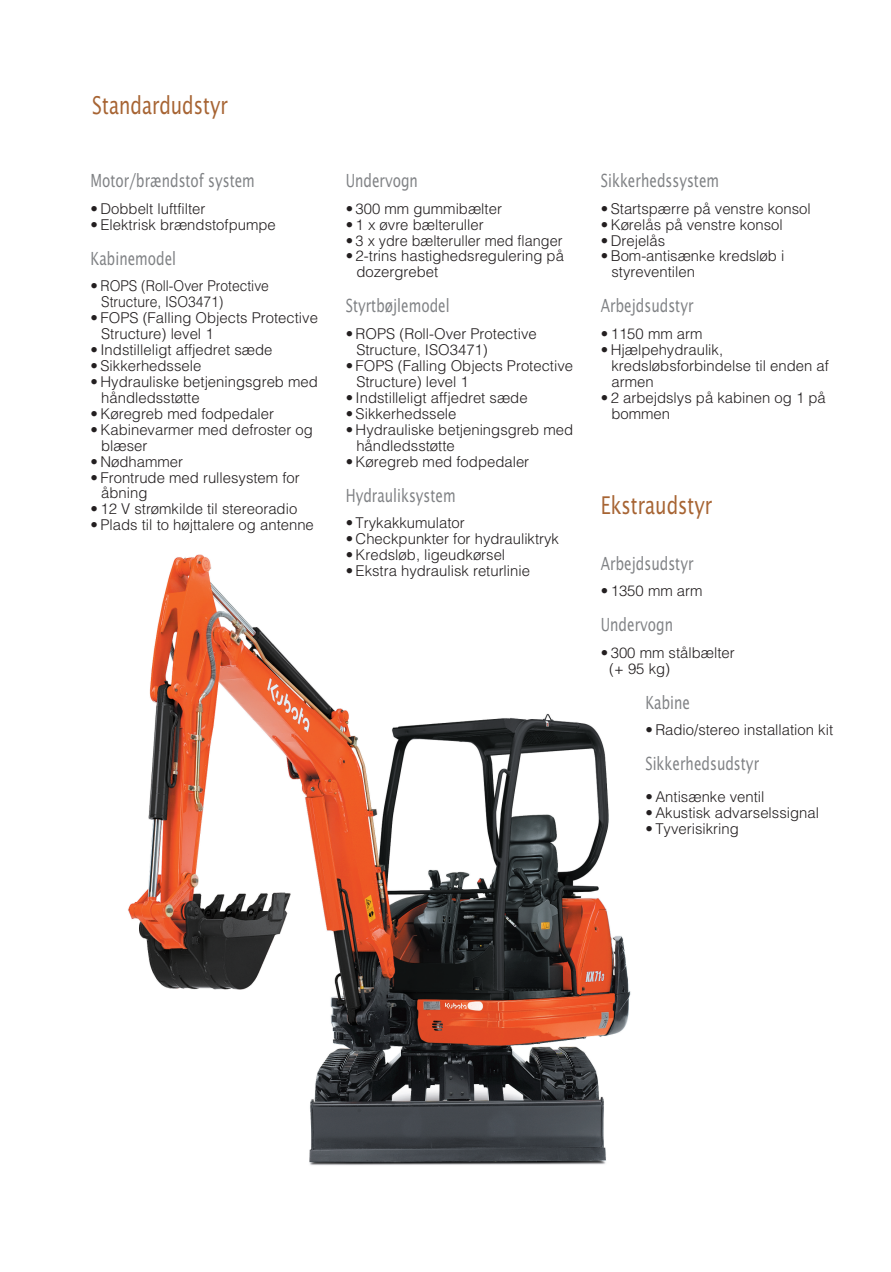
<style>
.page{position:relative;width:891px;height:1272px;background:#fff}
.page>*{position:absolute;margin:0;border:0;box-sizing:border-box;transform-origin:0 0}
.t1{font:24.45px "Lucida Sans";color:#a76433;scale:.75 1}
.t2{font:18.15px "Lucida Sans";color:#808285;scale:.75 1}
.t3{font:300 14.85px/15.9px "Helvetica";color:#231f20}
</style>
<div class="page">
<img style="left:128px;top:554px;width:503px;height:611px">
<h1 class="t1" style="left:92px;top:95px;width:182px">Standardudstyr</h1>
<p class="t2" style="left:91px;top:173px;width:221px">Motor/brændstof system</p>
<p class="t3" style="left:91px;top:202px;width:116px">• Dobbelt luftfilter</p>
<p class="t3" style="left:91px;top:218px;width:187px">• Elektrisk brændstofpumpe</p>
<p class="t2" style="left:91px;top:251px;width:116px">Kabinemodel</p>
<p class="t3" style="left:101px;top:279px;width:169px;text-indent:-11px">• ROPS (Roll-Over Protective<br>Structure, ISO3471)</p>
<p class="t3" style="left:101px;top:311px;width:218px;text-indent:-11px">• FOPS (Falling Objects Protective<br>Structure) level 1</p>
<p class="t3" style="left:91px;top:343px;width:183px">• Indstilleligt affjedret sæde</p>
<p class="t3" style="left:91px;top:359px;width:112px">• Sikkerhedssele</p>
<p class="t3" style="left:101px;top:375px;width:218px;text-indent:-11px">• Hydrauliske betjeningsgreb med håndledsstøtte</p>
<p class="t3" style="left:91px;top:407px;width:185px">• Køregreb med fodpedaler</p>
<p class="t3" style="left:101px;top:423px;width:213px;text-indent:-11px">• Kabinevarmer med defroster og blæser</p>
<p class="t3" style="left:91px;top:455px;width:94px">• Nødhammer</p>
<p class="t3" style="left:101px;top:471px;width:200px;text-indent:-11px">• Frontrude med rullesystem for åbning</p>
<p class="t3" style="left:91px;top:503px;width:208px">• 12 V strømkilde til stereoradio</p>
<p class="t3" style="left:91px;top:519px;width:225px">• Plads til to højttalere og antenne</p>
<p class="t2" style="left:346px;top:173px;width:98px">Undervogn</p>
<p class="t3" style="left:346px;top:202px;width:158px">• 300 mm gummibælter</p>
<p class="t3" style="left:346px;top:218px;width:140px">• 1 x øvre bælteruller</p>
<p class="t3" style="left:346px;top:234px;width:218px">• 3 x ydre bælteruller med flanger</p>
<p class="t3" style="left:356px;top:250px;width:209px;text-indent:-11px">• 2-trins hastighedsregulering på dozergrebet</p>
<p class="t2" style="left:346px;top:298px;width:140px">Styrtbøjlemodel</p>
<p class="t3" style="left:356px;top:327px;width:182px;text-indent:-11px">• ROPS (Roll-Over Protective<br>Structure, ISO3471)</p>
<p class="t3" style="left:356px;top:359px;width:218px;text-indent:-11px">• FOPS (Falling Objects Protective<br>Structure) level 1</p>
<p class="t3" style="left:346px;top:391px;width:183px">• Indstilleligt affjedret sæde</p>
<p class="t3" style="left:346px;top:407px;width:112px">• Sikkerhedssele</p>
<p class="t3" style="left:356px;top:423px;width:218px;text-indent:-11px">• Hydrauliske betjeningsgreb med håndledsstøtte</p>
<p class="t3" style="left:346px;top:455px;width:185px">• Køregreb med fodpedaler</p>
<p class="t2" style="left:346px;top:488px;width:148px">Hydrauliksystem</p>
<p class="t3" style="left:346px;top:516px;width:121px">• Trykakkumulator</p>
<p class="t3" style="left:346px;top:532px;width:215px">• Checkpunkter for hydrauliktryk</p>
<p class="t3" style="left:346px;top:548px;width:161px">• Kredsløb, ligeudkørsel</p>
<p class="t3" style="left:346px;top:564px;width:186px">• Ekstra hydraulisk returlinie</p>
<p class="t2" style="left:601px;top:173px;width:159px">Sikkerhedssystem</p>
<p class="t3" style="left:601px;top:202px;width:212px">• Startspærre på venstre konsol</p>
<p class="t3" style="left:601px;top:218px;width:183px">• Kørelås på venstre konsol</p>
<p class="t3" style="left:601px;top:234px;width:66px">• Drejelås</p>
<p class="t3" style="left:611px;top:250px;width:174px;text-indent:-11px">• Bom-antisænke kredsløb i styreventilen</p>
<p class="t2" style="left:601px;top:298px;width:125px">Arbejdsudstyr</p>
<p class="t3" style="left:601px;top:327px;width:103px">• 1150 mm arm</p>
<p class="t3" style="left:611px;top:343px;width:219px;text-indent:-11px">• Hjælpehydraulik, kredsløbsforbindelse til enden af armen</p>
<p class="t3" style="left:611px;top:391px;width:216px;text-indent:-11px">• 2 arbejdslys på kabinen og 1 på bommen</p>
<h1 class="t1" style="left:601px;top:495px;width:150px">Ekstraudstyr</h1>
<p class="t2" style="left:601px;top:556px;width:125px">Arbejdsudstyr</p>
<p class="t3" style="left:601px;top:584px;width:103px">• 1350 mm arm</p>
<p class="t2" style="left:601px;top:617px;width:98px">Undervogn</p>
<p class="t3" style="left:609px;top:646px;width:127px;text-indent:-8px">• 300 mm stålbælter (+ 95 kg)</p>
<p class="t2" style="left:645px;top:695px;width:61px">Kabine</p>
<p class="t3" style="left:645px;top:723px;width:189px">• Radio/stereo installation kit</p>
<p class="t2" style="left:645px;top:756px;width:153px">Sikkerhedsudstyr</p>
<p class="t3" style="left:645px;top:790px;width:121px">• Antisænke ventil</p>
<p class="t3" style="left:645px;top:806px;width:175px">• Akustisk advarselssignal</p>
<p class="t3" style="left:645px;top:822px;width:95px">• Tyverisikring</p>
</div>
